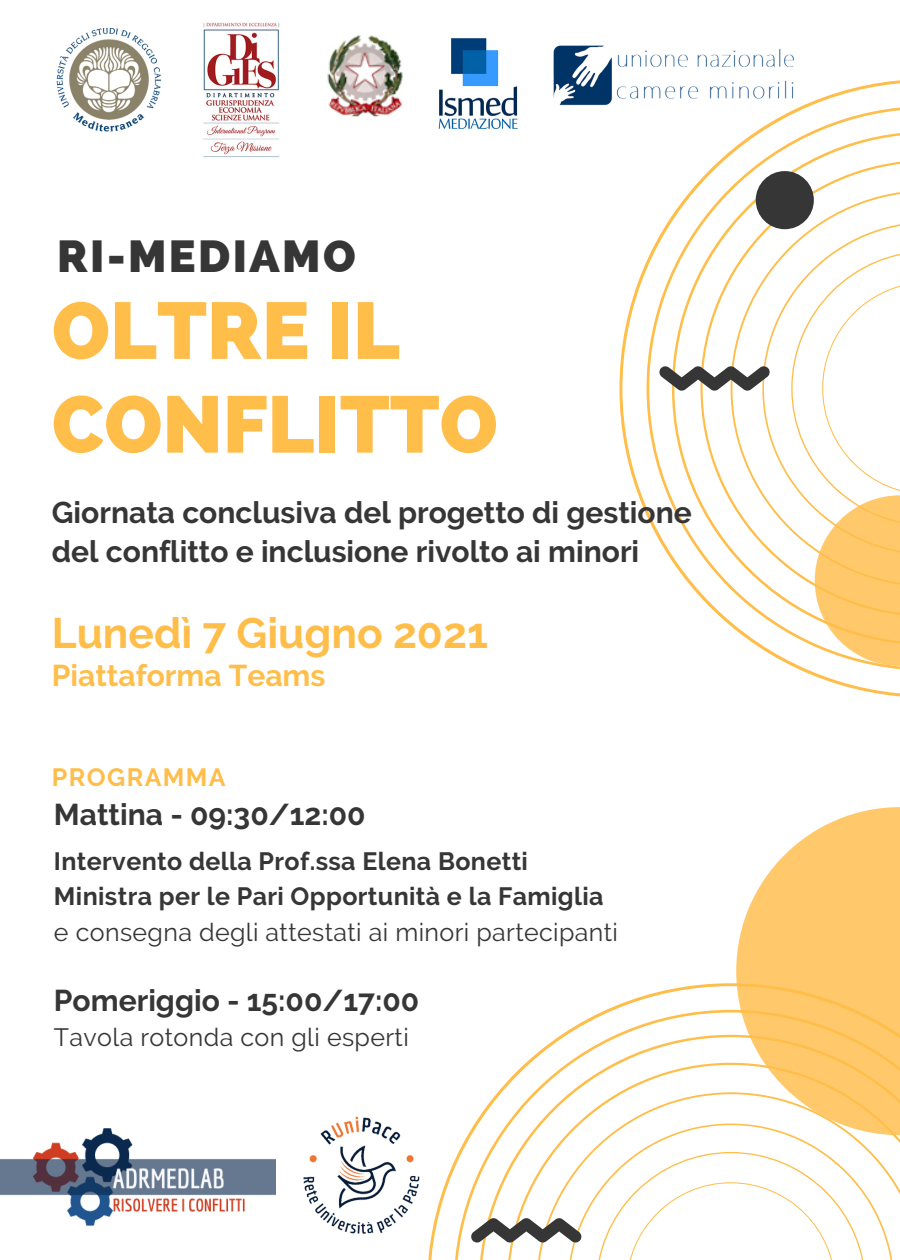
<style>
.page{position:relative;width:900px;height:1260px;background:#fff}
.page>*{position:absolute;margin:0;border:0;box-sizing:border-box;transform-origin:0 0}
.t1{font:800 80px/93.8px "Raleway";color:#ffbd4a}
.t2{font:800 45px "Raleway";letter-spacing:.055em;color:#363636}
.t3{font:700 42.5px "Raleway";color:#ffbd4a}
.t4{font:700 30px/39.5px "Raleway";color:#363636}
.t5{font:700 30px "Raleway";color:#ffbd4a}
.t6{font:700 25px "Raleway";letter-spacing:.015em;color:#363636}
.t7{font:25px "Raleway";letter-spacing:.015em;color:#363636}
.t8{font:700 25px "Raleway";letter-spacing:.055em;color:#ffbd4a}
</style>
<div class="page">
<svg style="left:619px;top:80px;width:281px;height:617px"></svg>
<svg style="left:647px;top:106px;width:253px;height:565px"></svg>
<svg style="left:659px;top:366px;width:111px;height:25px"></svg>
<svg style="left:428px;top:983px;width:308px;height:277px"></svg>
<svg style="left:454px;top:1010px;width:446px;height:250px"></svg>
<svg style="left:791px;top:251px;width:109px;height:415px"></svg>
<svg style="left:736px;top:807px;width:164px;height:328px;fill:#ffc96b"></svg>
<div style="left:756px;top:171px;width:58px;height:58px;background:#363636;border-radius:50%"></div>
<svg style="left:471px;top:1124px;width:423px;height:136px"></svg>
<img style="left:56px;top:28px;width:105px;height:104px">
<img style="left:203px;top:22px;width:77px;height:135px">
<img style="left:438px;top:38px;width:80px;height:91px">
<img style="left:327px;top:35px;width:76px;height:82px">
<img style="left:0;top:1128px;width:276px;height:98px">
<img style="left:303px;top:1105px;width:130px;height:141px">
<img style="left:553px;top:45px;width:245px;height:66px">
<p class="t2" style="left:57px;top:229px;width:300px">RI-MEDIAMO</p>
<p class="t1" style="left:52px;top:284px;width:447px">OLTRE IL<br>CONFLITTO</p>
<p class="t4" style="left:52px;top:492px;width:641px">Giornata conclusiva del progetto di gestione del conflitto e inclusione rivolto ai minori</p>
<p class="t3" style="left:52px;top:608px;width:438px">Lunedì 7 Giugno 2021</p>
<p class="t5" style="left:52px;top:657px;width:275px">Piattaforma Teams</p>
<p class="t8" style="left:52px;top:762px;width:175px">PROGRAMMA</p>
<p class="t4" style="left:54px;top:795px;width:313px">Mattina - 09:30/12:00</p>
<p class="t6" style="left:54px;top:846px;width:476px">Intervento della Prof.ssa Elena Bonetti</p>
<p class="t6" style="left:54px;top:882px;width:551px">Ministra per le Pari Opportunità e la Famiglia</p>
<p class="t7" style="left:54px;top:917px;width:566px">e consegna degli attestati ai minori partecipanti</p>
<p class="t4" style="left:54px;top:980px;width:367px">Pomeriggio - 15:00/17:00</p>
<p class="t7" style="left:54px;top:1022px;width:356px">Tavola rotonda con gli esperti</p>
</div>
